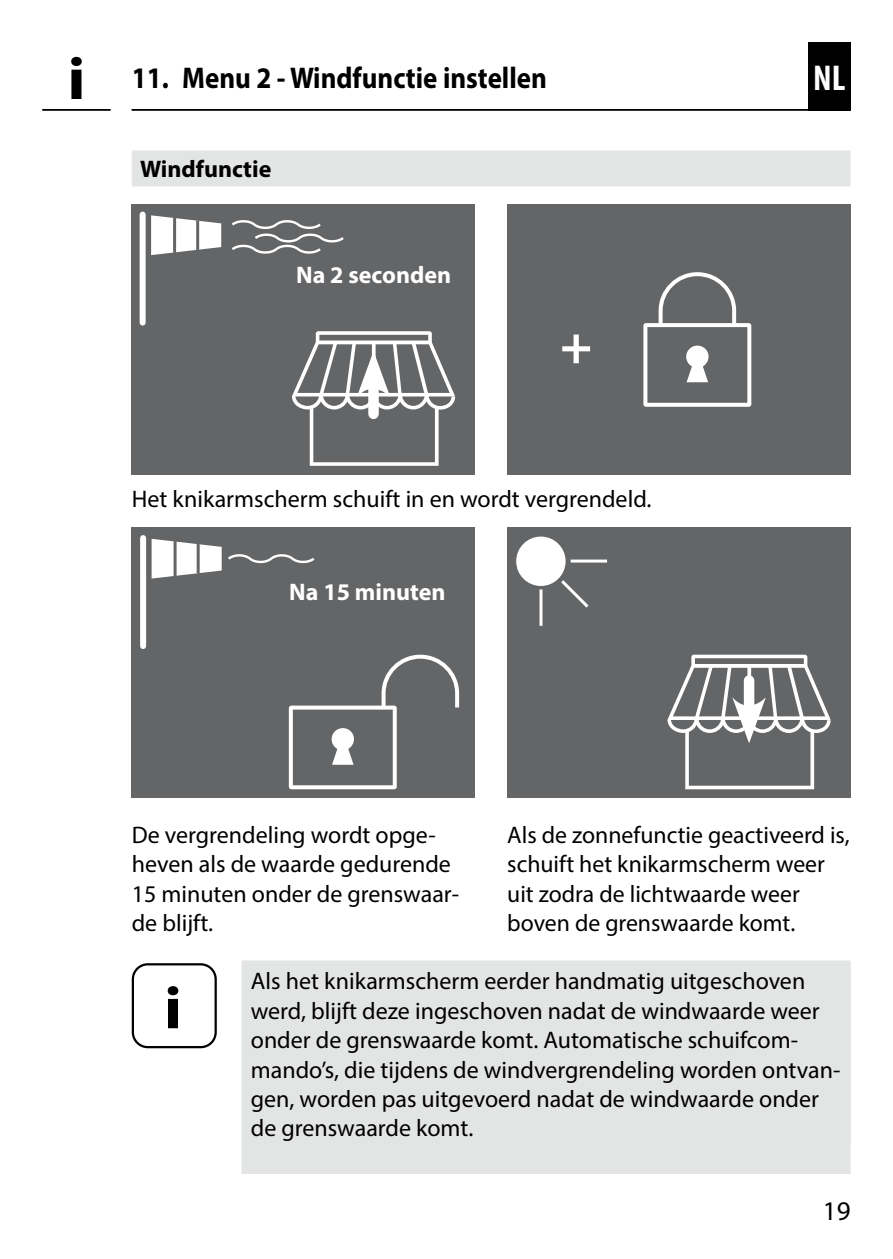
<style>
.page{position:relative;width:893px;height:1259px;background:#fff}
.page>*{position:absolute;margin:0;border:0;box-sizing:border-box;transform-origin:0 0}
.INFO-Icon{font:700 60px "Myriad Pro";color:#000;scale:1.1 1}
.Untertitel_-_DE{font:700 54px "Myriad Pro";color:#fff}
.t1{font:700 condensed 36px "Myriad Pro";color:#fff}
.t2{font:700 30px "Myriad Pro";color:#000;scale:.9 1}
.t3{font:27px "Myriad Pro";color:#000}
.Nützliche_Infos_6Zei{font:24px/29.4px "Myriad Pro";color:#000}
.Fließtext_-_DE{font:24px/29.4px "Myriad Pro";color:#000}
.Untertitel_-_DE-2{font:700 24px "Myriad Pro";color:#fff}
.Untertitel_grau_hint{font:700 24px "Myriad Pro";color:#000}
</style>
<div class="page">
<div style="left:808px;top:42px;width:42px;height:69px;background:#000"></div>
<hr style="left:132px;top:109px;width:718px;height:2px;background:#000">
<hr style="left:42px;top:109px;width:68px;height:2px;background:#000">
<div style="left:242px;top:960px;width:608px;height:214px;background:#e3e4e4"></div>
<div style="left:132px;top:150px;width:718px;height:36px;background:#e3e4e4"></div>
<div style="left:132px;top:528px;width:343px;height:270px;background:#646567"></div>
<div style="left:132px;top:204px;width:343px;height:270px;background:#646567"></div>
<svg style="left:292px;top:331px;width:163px;height:135px"></svg>
<div style="left:140px;top:215px;width:6px;height:108px;background:#fff"></div>
<svg style="left:151px;top:215px;width:70px;height:40px"></svg>
<hr style="left:173px;top:218px;width:3px;height:35px;background:#646567">
<hr style="left:196px;top:220px;width:3px;height:30px;background:#646567">
<svg style="left:232px;top:220px;width:112px;height:34px"></svg>
<div style="left:140px;top:538px;width:6px;height:108px;background:#fff"></div>
<svg style="left:152px;top:539px;width:163px;height:39px"></svg>
<div style="left:132px;top:963px;width:85px;height:85px;border:2px solid #000;border-radius:15px"></div>
<div style="left:507px;top:204px;width:343px;height:270px;background:#646567"></div>
<svg style="left:643px;top:272px;width:108px;height:135px"></svg>
<svg style="left:289px;top:654px;width:170px;height:135px"></svg>
<div style="left:507px;top:528px;width:343px;height:270px;background:#646567"></div>
<div style="left:516px;top:536px;width:50px;height:50px;background:#fff;border-radius:50%"></div>
<hr style="left:539px;top:589px;width:3px;height:37px;background:#fff">
<hr style="left:571px;top:559px;width:36px;height:3px;background:#fff">
<svg style="left:558px;top:577px;width:31px;height:31px"></svg>
<svg style="left:667px;top:654px;width:164px;height:135px"></svg>
<p class="INFO-Icon" style="left:67px;top:40px;width:18px">i</p>
<p class="t2" style="left:132px;top:58px;width:463px">11. Menu 2 - Windfunctie instellen</p>
<h3 class="t1" style="left:813px;top:55px;width:34px">NL</h3>
<p class="Untertitel_grau_hint" style="left:140px;top:153px;width:133px">Windfunctie</p>
<p class="Untertitel_-_DE-2" style="left:296px;top:259px;width:156px">Na 2 seconden</p>
<p class="Untertitel_-_DE" style="left:560px;top:310px;width:34px">+</p>
<p class="Fließtext_-_DE" style="left:132px;top:484px;width:521px">Het knikarmscherm schuift in en wordt vergrendeld.</p>
<p class="Untertitel_-_DE-2" style="left:289px;top:576px;width:158px">Na 15 minuten</p>
<p class="Fließtext_-_DE" style="left:132px;top:820px;width:329px">De vergrendeling wordt opge&shy;heven als de waarde gedurende<br>15 minuten onder de grenswaar&shy;de blijft.</p>
<p class="Fließtext_-_DE" style="left:507px;top:820px;width:344px">Als de zonnefunctie geactiveerd is, schuift het knikarmscherm weer uit zodra de lichtwaarde weer boven de grenswaarde komt.</p>
<p class="INFO-Icon" style="left:164px;top:969px;width:18px">i</p>
<p class="Nützliche_Infos_6Zei" style="left:251px;top:966px;width:591px">Als het knikarmscherm eerder handmatig uitgeschoven werd, blijft deze ingeschoven nadat de windwaarde weer onder de grenswaarde komt. Automatische schuifcom&shy;mando’s, die tijdens de windvergrendeling worden ontvan&shy;gen, worden pas uitgevoerd nadat de windwaarde onder de grenswaarde komt.</p>
<p class="t3" style="left:823px;top:1194px;width:29px">19</p>
</div>
